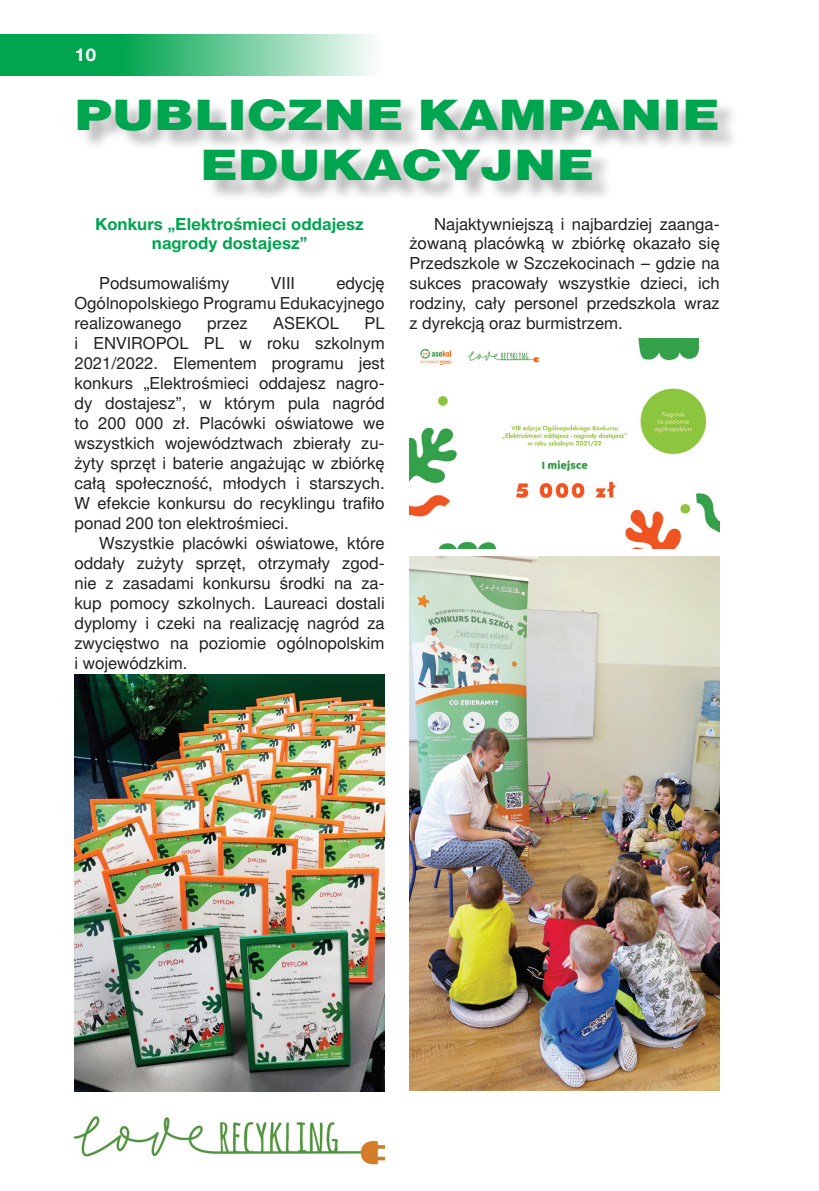
<style>
.page{position:relative;width:819px;height:1191px;background:#fff}
.page>*{position:absolute;margin:0;border:0;box-sizing:border-box;transform-origin:0 0}
.t1{font:42px/50.4px "Switzer Ext EFN Black";color:#00a54f;text-align:center}
.t2{font:700 17.5px "Switzer EFN";color:#fff}
.t3{font:16.62px/19.9px "Switzer EFN";color:#231f20;text-align:justify}
.t4{font:700 16.62px/19.9px "Switzer EFN";color:#00a54f;text-align:center}
</style>
<div class="page">
<svg style="left:0;top:35px;width:374px;height:41px"></svg>
<div style="left:80px;top:102px;width:659px;height:100px;background:#231f20;opacity:.3"></div>
<img style="left:74px;top:675px;width:310px;height:416px">
<img style="left:409px;top:338px;width:310px;height:210px">
<img style="left:409px;top:556px;width:310px;height:535px">
<img style="left:74px;top:1116px;width:310px;height:49px">
<p class="t2" style="left:74px;top:44px;width:23px">10</p>
<h1 class="t1" style="left:74px;top:91px;width:646px">PUBLICZNE KAMPANIE<br>EDUKACYJNE</h1>
<p class="t3" style="left:409px;top:214px;width:312px;text-indent:25px">Najaktywniejszą i najbardziej zaanga&shy;żowaną placówką w zbiórkę okazało się Przedszkole w Szczekocinach – gdzie na sukces pracowały wszystkie dzieci, ich rodziny, cały personel przedszkola wraz z dyrekcją oraz burmistrzem.</p>
<p class="t4" style="left:95px;top:214px;width:270px">Konkurs „Elektrośmieci oddajesz nagrody dostajesz”</p>
<p class="t3" style="left:99px;top:274px;width:132px">Podsumowaliśmy</p>
<p class="t3" style="left:271px;top:274px;width:25px">VIII</p>
<p class="t3" style="left:74px;top:274px;width:312px;text-indent:262px">edycję Ogólnopolskiego Programu Edukacyjnego realizowanego</p>
<p class="t3" style="left:207px;top:314px;width:42px">przez</p>
<p class="t3" style="left:273px;top:314px;width:67px">ASEKOL</p>
<p class="t3" style="left:74px;top:314px;width:312px;text-indent:290px">PL i ENVIROPOL PL w roku szkolnym 2021/2022. Elementem programu jest konkurs „Elektrośmieci oddajesz nagro&shy;dy dostajesz”, w którym pula nagród to 200 000 zł. Placówki oświatowe we wszystkich województwach zbierały zu&shy;żyty sprzęt i baterie angażując w zbiórkę całą społeczność, młodych i starszych.<br>W efekcie konkursu do recyklingu trafiło ponad 200 ton elektrośmieci.</p>
<p class="t3" style="left:74px;top:533px;width:312px;text-indent:25px">Wszystkie placówki oświatowe, które oddały zużyty sprzęt, otrzymały zgod&shy;nie z zasadami konkursu środki na za&shy;kup pomocy szkolnych. Laureaci dostali dyplomy i czeki na realizację nagród za zwycięstwo na poziomie ogólnopolskim i wojewódzkim.</p>
</div>
